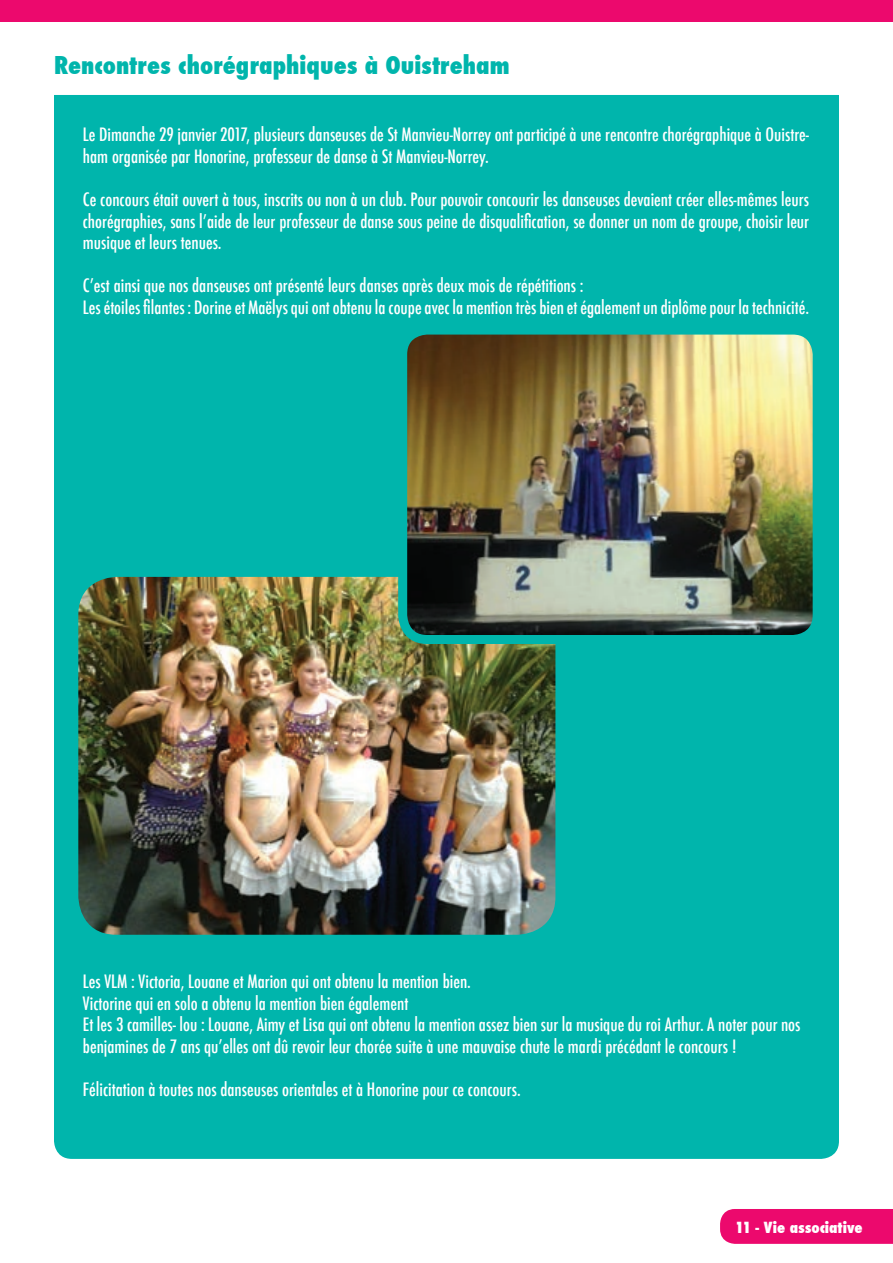
<style>
.page{position:relative;width:893px;height:1263px;background:#fff}
.page>*{position:absolute;margin:0;border:0;box-sizing:border-box;transform-origin:0 0}
.t1{font:800 condensed 24px "Futura";color:#00b5ac}
.t2{font:500 condensed 18px/21.6px "Futura";color:#fff}
.t3{font:800 condensed 15px "Futura";color:#fff}
</style>
<div class="page">
<div style="left:54px;top:95px;width:785px;height:1064px;background:#00b5ac"></div>
<div style="left:720px;top:1209px;width:173px;height:35px;background:#ec096d"></div>
<div style="left:0;top:0;width:893px;height:21px;background:#ec096d"></div>
<img style="left:78px;top:577px;width:477px;height:358px">
<img style="left:403px;top:330px;width:414px;height:309px">
<div style="left:398px;top:326px;width:424px;height:318px;border:9px solid #00b5ac;border-radius:24px"></div>
<h1 class="t1" style="left:54px;top:49px;width:457px">Rencontres chorégraphiques à Ouistreham</h1>
<p class="t2" style="left:83px;top:124px;width:728px">Le Dimanche 29 janvier 2017, plusieurs danseuses de St Manvieu-Norrey ont participé à une rencontre chorégraphique à Ouistre&shy;ham organisée par Honorine, professeur de danse à St Manvieu-Norrey.</p>
<p class="t2" style="left:83px;top:189px;width:728px;text-align:justify">Ce concours était ouvert à tous, inscrits ou non à un club. Pour pouvoir concourir les danseuses devaient créer elles-mêmes leurs chorégraphies, sans l’aide de leur professeur de danse sous peine de disqualification, se donner un nom de groupe, choisir leur musique et leurs tenues.</p>
<p class="t2" style="left:83px;top:275px;width:728px">C’est ainsi que nos danseuses ont présenté leurs danses après deux mois de répétitions :<br>Les étoiles filantes : Dorine et Maëlys qui ont obtenu la coupe avec la mention très bien et également un diplôme pour la technicité.</p>
<p class="t2" style="left:83px;top:971px;width:719px">Les VLM : Victoria, Louane et Marion qui ont obtenu la mention bien.<br>Victorine qui en solo a obtenu la mention bien également<br>Et les 3 camilles- lou : Louane, Aimy et Lisa qui ont obtenu la mention assez bien sur la musique du roi Arthur. A noter pour nos benjamines de 7 ans qu’elles ont dû revoir leur chorée suite à une mauvaise chute le mardi précédant le concours !</p>
<p class="t2" style="left:83px;top:1079px;width:439px">Félicitation à toutes nos danseuses orientales et à Honorine pour ce concours.</p>
<p class="t3" style="left:735px;top:1217px;width:129px">11 - Vie associative</p>
</div>
